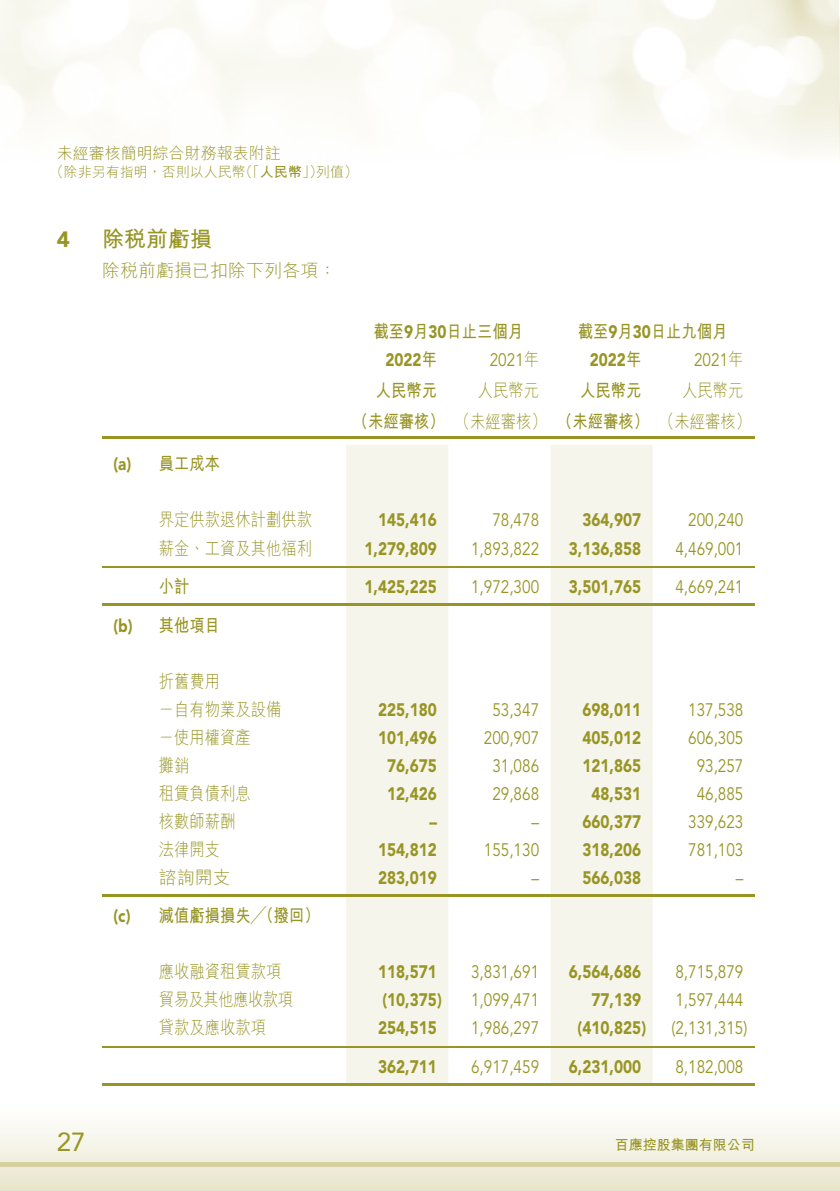
<style>
.page{position:relative;width:840px;height:1191px;background:#fff}
.page>*{position:absolute;margin:0;border:0;box-sizing:border-box;transform-origin:0 0}
.t1{font:26px "Avenir LT Std";color:#989525}
.t2{font:22px "M Hei HK Bold E Ten B5 H";color:#989525}
.t3{font:900 22px "Avenir LT Std";color:#989525}
.t4{font:900 18px "Avenir LT Std";color:#989525;scale:.85 1}
.t5{font:18px "Avenir LT Std";color:#989525;scale:.85 1}
.t6{font:18px "M Hei HK Bold E Ten B5 H";color:#989525;scale:.85 1}
.t7{font:18px/28px "M Hei HK Light E Ten B5 H";color:#989525;scale:.85 1}
.t8{font:18px "M Hei HK Light E Ten B5 H";color:#989525}
.t9{font:18px "M Hei HK Light E Ten B5 H";letter-spacing:-.03em;color:#989525;scale:.85 1}
.t10{font:16px "M Hei HK Light E Ten B5 H";color:#989525}
.t11{font:14px "M Hei HK Light E Ten B5 H";color:#989525}
.t12{font:14px "M Hei HK Bold E Ten B5 H";color:#989525}
.s1{font-family:"M Hei HK Bold E Ten B5 H"}
.s2{font-family:"Avenir LT Std";font-weight:900}
.s3{font-family:"M Hei HK Bold E Ten B5 H";font-weight:400}
.s4{font-family:"M Hei HK Light E Ten B5 H"}
.s5{font-weight:400}
</style>
<div class="page">
<svg style="left:0;top:1063px;width:839px;height:128px"></svg>
<hr style="left:0;top:1162px;width:839px;height:4px;background:#d4d09f">
<img style="left:839px;top:0;width:1px;height:173px">
<svg style="left:346px;top:445px;width:306px;height:638px;fill:#f6f5eb"></svg>
<hr style="left:102px;top:437px;width:652px;height:2px;background:#989525">
<hr style="left:102px;top:566px;width:652px;height:1px;background:#989525">
<hr style="left:102px;top:604px;width:652px;height:2px;background:#989525">
<hr style="left:102px;top:894px;width:652px;height:2px;background:#989525">
<hr style="left:102px;top:1046px;width:652px;height:1px;background:#989525">
<hr style="left:102px;top:1083px;width:652px;height:2px;background:#989525">
<p class="t10" style="left:57px;top:147px;width:226px">未經審核簡明綜合財務報表附註</p>
<p class="t11" style="left:50px;top:167px;width:309px">（除非另有指明，否則以人民幣（「<span class="s1">人民幣</span>」）列值）</p>
<p class="t3" style="left:57px;top:228px;width:15px">4</p>
<p class="t2" style="left:102px;top:230px;width:111px">除稅前虧損</p>
<p class="t8" style="left:102px;top:263px;width:236px">除稅前虧損已扣除下列各項：</p>
<p class="t6" style="left:373px;top:324px;width:177px">截至<span class="s2">9</span>月<span class="s2">30</span>日止三個月</p>
<p class="t6" style="left:577px;top:324px;width:177px">截至<span class="s2">9</span>月<span class="s2">30</span>日止九個月</p>
<p class="t4" style="left:385px;top:351px;width:62px">2022<span class="s3">年</span></p>
<p class="t5" style="left:489px;top:351px;width:60px">2021<span class="s4">年</span></p>
<p class="t4" style="left:589px;top:351px;width:62px">2022<span class="s3">年</span></p>
<p class="t5" style="left:693px;top:351px;width:60px">2021<span class="s4">年</span></p>
<p class="t6" style="left:375px;top:383px;width:74px">人民幣元</p>
<p class="t7" style="left:477px;top:378px;width:74px">人民幣元</p>
<p class="t6" style="left:579px;top:383px;width:74px">人民幣元</p>
<p class="t7" style="left:681px;top:378px;width:74px">人民幣元</p>
<p class="t6" style="left:352px;top:414px;width:470px">（未經審核） <span class="s4">（未經審核）</span> （未經審核） <span class="s4">（未經審核）</span></p>
<p class="t6" style="left:113px;top:457px;width:127px"><span class="s2">(a)</span> 員工成本</p>
<p class="t7" style="left:159px;top:508px;width:181px">界定供款退休計劃供款</p>
<p class="t4" style="left:378px;top:511px;width:71px">145,416</p>
<p class="t5" style="left:492px;top:511px;width:57px">78,478</p>
<p class="t4" style="left:582px;top:511px;width:71px">364,907</p>
<p class="t5" style="left:687px;top:511px;width:67px">200,240</p>
<p class="t7" style="left:159px;top:536px;width:181px">薪金、工資及其他福利</p>
<p class="t4" style="left:364px;top:539px;width:87px">1,279,809</p>
<p class="t5" style="left:471px;top:539px;width:82px">1,893,822</p>
<p class="t4" style="left:568px;top:539px;width:87px">3,136,858</p>
<p class="t5" style="left:675px;top:539px;width:82px">4,469,001</p>
<p class="t6" style="left:159px;top:579px;width:38px">小計</p>
<p class="t4" style="left:364px;top:578px;width:87px">1,425,225</p>
<p class="t5" style="left:471px;top:578px;width:82px">1,972,300</p>
<p class="t4" style="left:568px;top:578px;width:87px">3,501,765</p>
<p class="t5" style="left:675px;top:578px;width:82px">4,669,241</p>
<p class="t6" style="left:113px;top:618px;width:127px"><span class="s2">(b)</span> 其他項目</p>
<p class="t7" style="left:159px;top:669px;width:145px">折舊費用<br>－自有物業及設備</p>
<p class="t4" style="left:378px;top:700px;width:71px">225,180</p>
<p class="t5" style="left:492px;top:700px;width:57px">53,347</p>
<p class="t4" style="left:582px;top:700px;width:71px">698,011</p>
<p class="t5" style="left:687px;top:700px;width:67px">137,538</p>
<p class="t7" style="left:159px;top:725px;width:110px">－使用權資產</p>
<p class="t4" style="left:378px;top:728px;width:71px">101,496</p>
<p class="t5" style="left:483px;top:728px;width:67px">200,907</p>
<p class="t4" style="left:582px;top:728px;width:71px">405,012</p>
<p class="t5" style="left:687px;top:728px;width:67px">606,305</p>
<p class="t7" style="left:159px;top:753px;width:38px">攤銷</p>
<p class="t4" style="left:387px;top:756px;width:60px">76,675</p>
<p class="t5" style="left:492px;top:756px;width:57px">31,086</p>
<p class="t4" style="left:582px;top:756px;width:71px">121,865</p>
<p class="t5" style="left:696px;top:756px;width:57px">93,257</p>
<p class="t7" style="left:159px;top:781px;width:110px">租賃負債利息</p>
<p class="t4" style="left:387px;top:784px;width:60px">12,426</p>
<p class="t5" style="left:492px;top:784px;width:57px">29,868</p>
<p class="t4" style="left:591px;top:784px;width:60px">48,531</p>
<p class="t5" style="left:696px;top:784px;width:57px">46,885</p>
<p class="t7" style="left:159px;top:809px;width:91px">核數師薪酬</p>
<p class="t4" style="left:429px;top:812px;width:10px">–</p>
<p class="t4" style="left:531px;top:812px;width:131px"><span class="s5">–</span> 660,377</p>
<p class="t5" style="left:687px;top:812px;width:67px">339,623</p>
<p class="t7" style="left:159px;top:837px;width:73px">法律開支</p>
<p class="t4" style="left:378px;top:840px;width:71px">154,812</p>
<p class="t5" style="left:483px;top:840px;width:67px">155,130</p>
<p class="t4" style="left:582px;top:840px;width:71px">318,206</p>
<p class="t5" style="left:687px;top:840px;width:67px">781,103</p>
<p class="t8" style="left:159px;top:870px;width:73px">諮詢開支</p>
<p class="t4" style="left:378px;top:868px;width:71px">283,019</p>
<p class="t4" style="left:531px;top:868px;width:131px"><span class="s5">–</span> 566,038</p>
<p class="t5" style="left:735px;top:868px;width:11px">–</p>
<p class="t6" style="left:113px;top:909px;width:244px"><span class="s2">(c)</span> 減值虧損損失╱（撥回）</p>
<p class="t7" style="left:159px;top:960px;width:145px">應收融資租賃款項</p>
<p class="t4" style="left:378px;top:963px;width:71px">118,571</p>
<p class="t5" style="left:471px;top:963px;width:82px">3,831,691</p>
<p class="t4" style="left:568px;top:963px;width:87px">6,564,686</p>
<p class="t5" style="left:675px;top:963px;width:82px">8,715,879</p>
<p class="t9" style="left:159px;top:993px;width:159px">貿易及其他應收款項</p>
<p class="t4" style="left:382px;top:991px;width:71px">(10,375)</p>
<p class="t5" style="left:471px;top:991px;width:82px">1,099,471</p>
<p class="t4" style="left:591px;top:991px;width:60px">77,139</p>
<p class="t5" style="left:675px;top:991px;width:82px">1,597,444</p>
<p class="t7" style="left:159px;top:1016px;width:127px">貸款及應收款項</p>
<p class="t4" style="left:378px;top:1019px;width:71px">254,515</p>
<p class="t5" style="left:471px;top:1019px;width:82px">1,986,297</p>
<p class="t4" style="left:577px;top:1019px;width:82px">(410,825)</p>
<p class="t5" style="left:671px;top:1019px;width:91px">(2,131,315)</p>
<p class="t4" style="left:378px;top:1057px;width:71px">362,711</p>
<p class="t5" style="left:471px;top:1057px;width:82px">6,917,459</p>
<p class="t4" style="left:568px;top:1057px;width:87px">6,231,000</p>
<p class="t5" style="left:675px;top:1057px;width:82px">8,182,008</p>
<h1 class="t1" style="left:57px;top:1129px;width:30px">27</h1>
<p class="t12" style="left:614px;top:1139px;width:141px">百應控股集團有限公司</p>
</div>
